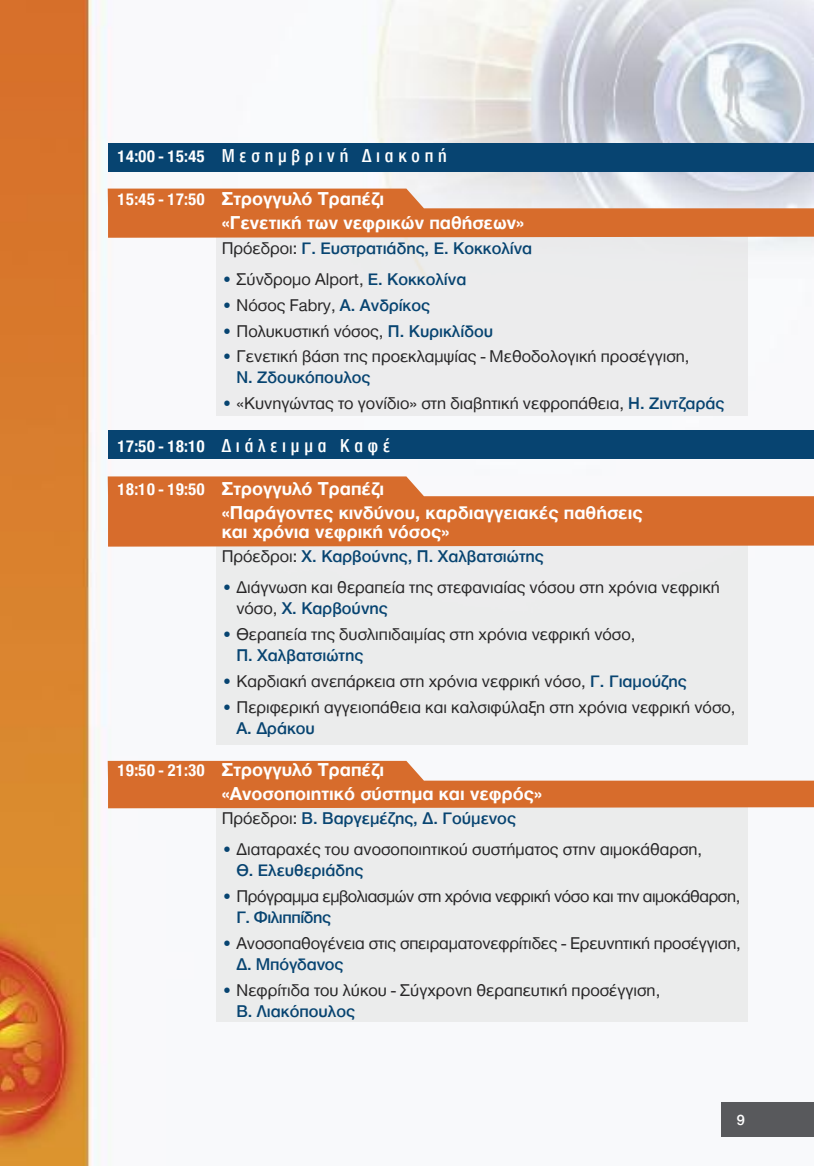
<style>
.page{position:relative;width:814px;height:1166px;background:#fff}
.page>*{position:absolute;margin:0;border:0;box-sizing:border-box;transform-origin:0 0}
.t1{font:700 19.25px/24.2px "Helvetica Neue Greek";color:#fff}
.t2{font:500 condensed 19.25px "Helvetica Neue Greek";letter-spacing:.25em;color:#fff}
.t3{font:17.5px/21px "Helvetica Neue Greek";color:#272627}
.t4{font:500 17.5px "Helvetica Neue Greek";color:#074471}
.t5{font:17.5px/21px "Helvetica Neue Greek";letter-spacing:-.025em;color:#272627}
.t6{font:500 15.75px "Helvetica Neue Greek";color:#fff}
.s1{font-weight:700;font-size:17.5px}
.s2{font-stretch:condensed;font-size:17.5px}
.s3{font-weight:400;color:#272627}
.s4{color:#074471}
.s5{font-weight:500;color:#074471}
</style>
<div class="page">
<img style="left:0;top:0;width:814px;height:1166px">
<div style="left:720px;top:1102px;width:94px;height:35px;background:#58595c"></div>
<div style="left:108px;top:430px;width:706px;height:29px;background:#074471"></div>
<div style="left:216px;top:238px;width:531px;height:178px;background:#ececed"></div>
<div style="left:216px;top:547px;width:531px;height:197px;background:#ebecec"></div>
<div style="left:216px;top:808px;width:531px;height:213px;background:#ebecec"></div>
<svg style="left:108px;top:189px;width:706px;height:49px;background:#da895a"></svg>
<svg style="left:108px;top:476px;width:706px;height:71px;fill:#d76c2c"></svg>
<svg style="left:108px;top:761px;width:706px;height:47px"></svg>
<div style="left:108px;top:143px;width:706px;height:29px;background:#074471"></div>
<p class="t2" style="left:117px;top:147px;width:331px"><span class="s1">14:00-15:45</span> Μεσημβρινή Διακοπή</p>
<p class="t1" style="left:222px;top:188px;width:304px;text-indent:-104px"><span class="s2">15:45 - 17:50</span> Στρογγυλό Τραπέζι<br>«Γενετική των νεφρικών παθήσεων»</p>
<p class="t4" style="left:222px;top:240px;width:312px"><span class="s3">Πρόεδροι:</span> Γ. Ευστρατιάδης, Ε. Κοκκολίνα</p>
<p class="t3" style="left:222px;top:269px;width:246px"><span class="s4">•</span> Σύνδρομο Alport, <span class="s5">Ε. Κοκκολίνα</span></p>
<p class="t3" style="left:222px;top:295px;width:210px"><span class="s4">•</span> Νόσος Fabry, <span class="s5">Α. Ανδρίκος</span></p>
<p class="t3" style="left:222px;top:321px;width:273px"><span class="s4">•</span> Πολυκυστική νόσος, <span class="s5">Π. Κυρικλίδου</span></p>
<p class="t3" style="left:236px;top:347px;width:454px;text-indent:-15px"><span class="s4">•</span> Γενετική βάση της προεκλαμψίας - Μεθοδολογική προσέγγιση,<br><span class="s5">Ν. Ζδουκόπουλος</span></p>
<p class="t3" style="left:222px;top:394px;width:504px"><span class="s4">•</span> «Κυνηγώντας το γονίδιο» στη διαβητική νεφροπάθεια, <span class="s5">Η. Ζιντζαράς</span></p>
<p class="t2" style="left:117px;top:437px;width:274px"><span class="s1">17:50-18:10</span> Διάλειμμα Καφέ</p>
<p class="t1" style="left:222px;top:477px;width:422px;text-indent:-104px"><span class="s2">18:10 - 19:50</span> Στρογγυλό Τραπέζι<br>«Παράγοντες κινδύνου, καρδιαγγειακές παθήσεις</p>
<p class="t1" style="left:222px;top:521px;width:229px">και χρόνια νεφρική νόσος»</p>
<p class="t4" style="left:222px;top:548px;width:323px"><span class="s3">Πρόεδροι:</span> Χ. Καρβούνης, Π. Χαλβατσιώτης</p>
<p class="t3" style="left:236px;top:577px;width:485px;text-indent:-15px"><span class="s4">•</span> Διάγνωση και θεραπεία της στεφανιαίας νόσου στη χρόνια νεφρική νόσο, <span class="s5">Χ. Καρβούνης</span></p>
<p class="t3" style="left:236px;top:624px;width:400px;text-indent:-15px"><span class="s4">•</span> Θεραπεία της δυσλιπιδαιμίας στη χρόνια νεφρική νόσο,<br><span class="s5">Π. Χαλβατσιώτης</span></p>
<p class="t3" style="left:222px;top:671px;width:466px"><span class="s4">•</span> Καρδιακή ανεπάρκεια στη χρόνια νεφρική νόσο, <span class="s5">Γ. Γιαμούζης</span></p>
<p class="t3" style="left:236px;top:697px;width:500px;text-indent:-15px"><span class="s4">•</span> Περιφερική αγγειοπάθεια και καλσιφύλαξη στη χρόνια νεφρική νόσο,<br><span class="s5">Α. Δράκου</span></p>
<p class="t1" style="left:222px;top:758px;width:322px;text-indent:-104px"><span class="s2">19:50 - 21:30</span> Στρογγυλό Τραπέζι<br>«Ανοσοποιητικό σύστημα και νεφρός»</p>
<p class="t4" style="left:222px;top:810px;width:295px"><span class="s3">Πρόεδροι:</span> Β. Βαργεμέζης, Δ. Γούμενος</p>
<p class="t3" style="left:236px;top:839px;width:467px;text-indent:-15px"><span class="s4">•</span> Διαταραχές του ανοσοποιητικού συστήματος στην αιμοκάθαρση,<br><span class="s5">Θ. Ελευθεριάδης</span></p>
<p class="t5" style="left:236px;top:886px;width:505px;text-indent:-15px"><span class="s4">•</span> Πρόγραμμα εμβολιασμών στη χρόνια νεφρική νόσο και την αιμοκάθαρση,<br><span class="s5">Γ. Φιλιππίδης</span></p>
<p class="t3" style="left:236px;top:933px;width:506px;text-indent:-15px"><span class="s4">•</span> Ανοσοπαθογένεια στις σπειραματονεφρίτιδες - Ερευνητική προσέγγιση,<br><span class="s5">Δ. Μπόγδανος</span></p>
<p class="t3" style="left:236px;top:980px;width:425px;text-indent:-15px"><span class="s4">•</span> Νεφρίτιδα του λύκου - Σύγχρονη θεραπευτική προσέγγιση,<br><span class="s5">Β. Λιακόπουλος</span></p>
<p class="t6" style="left:736px;top:1113px;width:10px">9</p>
</div>
